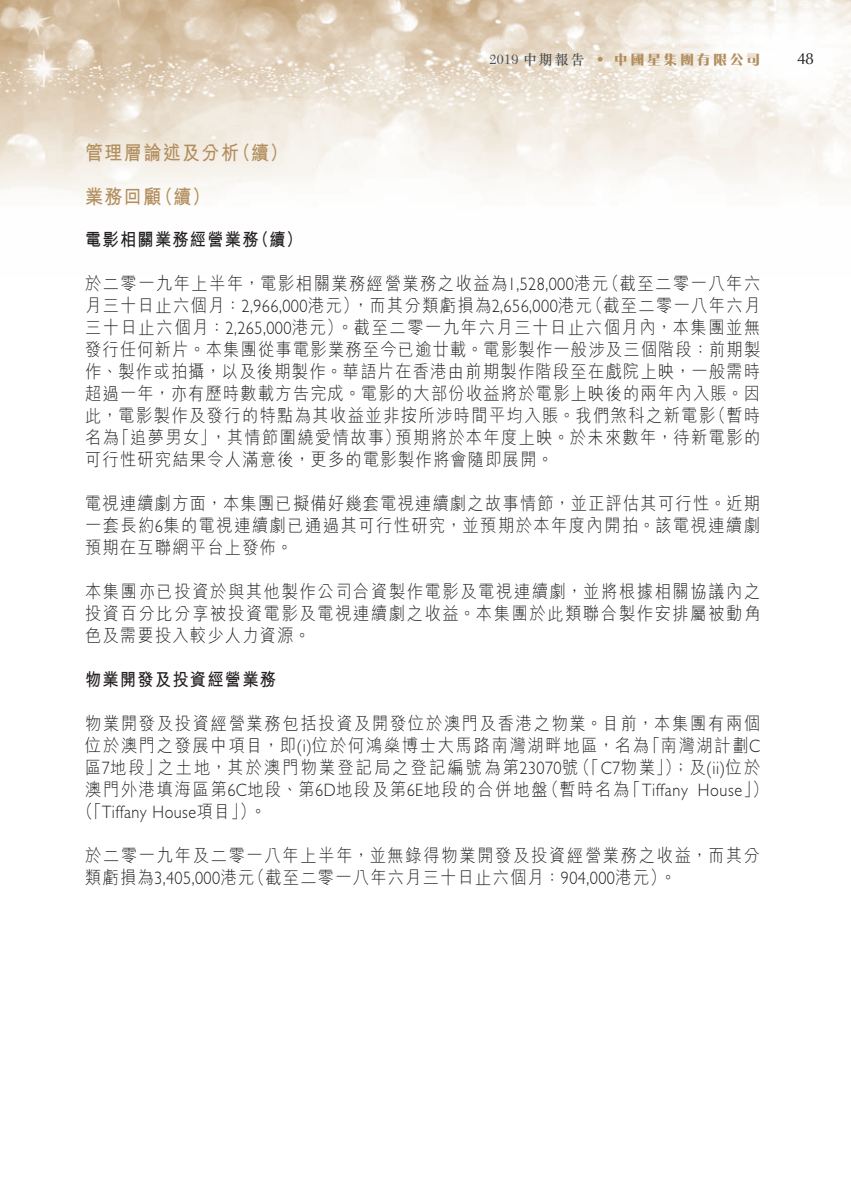
<style>
.page{position:relative;width:851px;height:1191px;background:#fff}
.page>*{position:absolute;margin:0;border:0;box-sizing:border-box;transform-origin:0 0}
.t1{font:700 20px "M Hei HK";letter-spacing:.08em;color:#b28e5d;scale:.9 1}
.t2{font:300 18px/22px "M Hei HK";letter-spacing:.095em;color:#231f20;scale:.9 1}
.t3{font:300 18px "M Hei HK";letter-spacing:.075em;color:#231f20;scale:.9 1}
.t4{font:300 18px "Gill Sans Std";letter-spacing:.03em;color:#231f20;scale:.9 1}
.t5{font:300 18px "M Hei HK";letter-spacing:.13em;color:#231f20;scale:.9 1}
.t6{font:700 18px "M Hei HK";letter-spacing:.08em;color:#231f20;scale:.9 1}
.t7{font:16px "Optima LT Std";color:#231f20}
.t8{font:800 14px "M Razor HK";letter-spacing:.18em;color:#b28e5d}
.t9{font:14px "New Caledonia LT Std";color:#4b4c4d}
.t10{font:500 14px "Optima LT Std";color:#b28e5d}
.s1{font-family:"M Sung HK";font-weight:500}
.s2{font-family:"Gill Sans Std"}
.s3{font-family:"M Hei HK"}
</style>
<div class="page">
<img style="left:1px;top:0;width:849px;height:196px">
<p class="t1" style="left:85px;top:138px;width:172px">管理層論述及分析</p>
<p class="t1" style="left:155px;top:182px;width:63px">（續(</p>
<p class="t1" style="left:233px;top:138px;width:63px">（續(</p>
<p class="t1" style="left:85px;top:182px;width:86px">業務回顧</p>
<p class="t6" style="left:85px;top:226px;width:194px">電影相關業務經營業務</p>
<p class="t6" style="left:253px;top:226px;width:57px">（續(</p>
<p class="t9" style="left:489px;top:52px;width:96px">2019 <span class="s1">中期報告</span></p>
<p class="t10" style="left:596px;top:52px;width:8px">•</p>
<p class="t8" style="left:614px;top:50px;width:148px">中國星集團有限公司</p>
<p class="t2" style="left:603px;top:272px;width:176px">（截至二零一八年六</p>
<p class="t2" style="left:586px;top:272px;width:194px;text-indent:-501px">於二零一九年上半年，電影相關業務經營業務之收益為<span class="s2">1,528,000</span>港元<br>（截至二零一八年六月</p>
<p class="t2" style="left:85px;top:294px;width:564px">月三十日止六個月：<span class="s2">2,966,000</span>港元 ，） 而其分類虧損為<span class="s2">2,656,000</span>港元</p>
<p class="t2" style="left:85px;top:316px;width:751px">三十日止六個月：<span class="s2">2,265,000</span>港元）。截至二零一九年六月三十日止六個月內，本集團並無</p>
<p class="t3" style="left:85px;top:337px;width:751px">發行任何新片。本集團從事電影業務至今已逾廿載。電影製作一般涉及三個階段：前期製</p>
<p class="t2" style="left:85px;top:359px;width:751px">作、製作或拍攝，以及後期製作。華語片在香港由前期製作階段至在戲院上映，一般需時</p>
<p class="t3" style="left:85px;top:381px;width:751px">超過一年，亦有歷時數載方告完成。電影的大部份收益將於電影上映後的兩年內入賬。因</p>
<p class="t2" style="left:709px;top:403px;width:58px">（暫時</p>
<p class="t2" style="left:395px;top:403px;width:407px;text-indent:-310px">此，電影製作及發行的特點為其收益並非按所涉時間平均入賬。我們煞科之新電影<br>預期將於本年度上映。於未來數年，待新電影的</p>
<p class="t2" style="left:113px;top:425px;width:320px">「追夢男女 ，」 其情節圍繞愛情故事）</p>
<p class="t2" style="left:85px;top:425px;width:521px">名為<br>可行性研究結果令人滿意後，更多的電影製作將會隨即展開。</p>
<p class="t2" style="left:85px;top:491px;width:751px;text-align:justify">電視連續劇方面，本集團已擬備好幾套電視連續劇之故事情節，並正評估其可行性。近期一套長約<span class="s2">6</span>集的電視連續劇已通過其可行性研究，並預期於本年度內開拍。該電視連續劇預期在互聯網平台上發佈。</p>
<p class="t2" style="left:85px;top:579px;width:751px;text-align:justify">本集團亦已投資於與其他製作公司合資製作電影及電視連續劇，並將根據相關協議內之投資百分比分享被投資電影及電視連續劇之收益。本集團於此類聯合製作安排屬被動角色及需要投入較少人力資源。</p>
<p class="t6" style="left:85px;top:666px;width:214px">物業開發及投資經營業務</p>
<p class="t2" style="left:85px;top:711px;width:751px;text-align:right">物業開發及投資經營業務包括投資及開發位於澳門及香港之物業。目前，本集團有兩個「南灣湖計劃<span class="s2">C</span></p>
<p class="t2" style="left:574px;top:733px;width:208px;text-indent:-489px">位於澳門之發展中項目，即 <span class="s2">)i(</span> 位於何鴻燊博士大馬路南灣湖畔地區，名為<br>（「<span class="s2">C7</span>物業」）；及 <span class="s2">)i i(</span> 位於</p>
<p class="t5" style="left:157px;top:754px;width:469px">之土地，其於澳門物業登記局之登記編號為第<span class="s2">23070</span>號</p>
<p class="t2" style="left:85px;top:755px;width:86px">區<span class="s2">7</span>地段」</p>
<p class="t2" style="left:85px;top:777px;width:515px">澳門外港填海區第<span class="s2">6C</span>地段、第<span class="s2">6D</span>地段及第<span class="s2">6E</span>地段的合併地盤</p>
<p class="t4" style="left:77px;top:802px;width:212px"><span class="s3">（「</span>Tiffany House<span class="s3">項目 。(「</span></p>
<p class="t2" style="left:249px;top:843px;width:569px;text-indent:-164px">於二零一九年及二零一八年上半年，並無錄得物業開發及投資經營業務之收益，而其分（截至二零一八年六月三十日止六個月：<span class="s2">904,000</span>港元 。(</p>
<p class="t2" style="left:542px;top:777px;width:98px">（暫時名為</p>
<p class="t4" style="left:697px;top:780px;width:80px">House <span class="s3">(「</span></p>
<p class="t4" style="left:624px;top:780px;width:72px"><span class="s3">「</span>Tiffany</p>
<p class="t4" style="left:85px;top:868px;width:190px"><span class="s3">類虧損為</span>3,405,000<span class="s3">港元</span></p>
<p class="t7" style="left:797px;top:50px;width:18px">48</p>
</div>
